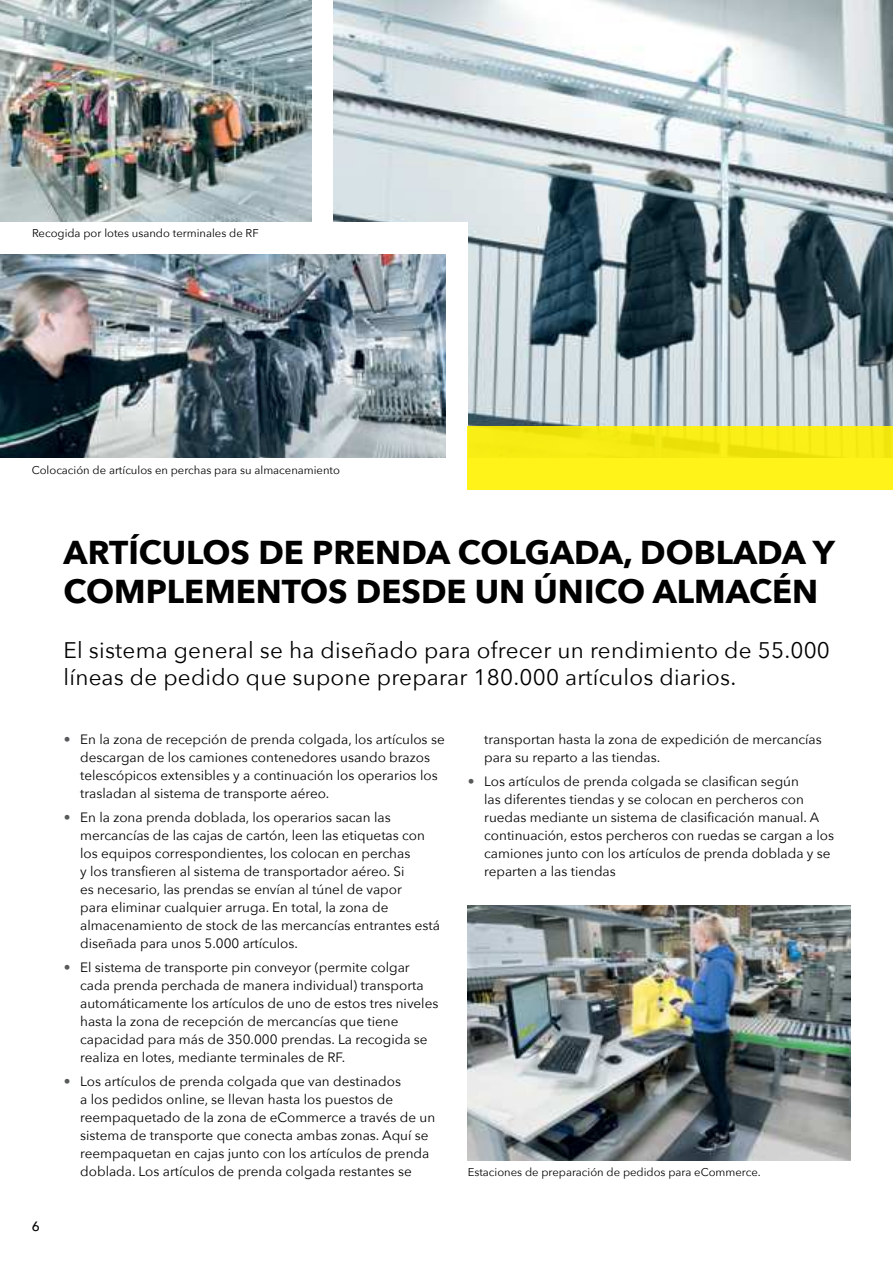
<style>
.page{position:relative;width:893px;height:1263px;background:#fff}
.page>*{position:absolute;margin:0;border:0;box-sizing:border-box;transform-origin:0 0}
.t1{font:700 33px/39px "Avenir Next";color:#000}
.t2{font:22.5px/27px "Avenir Next";letter-spacing:.01em;color:#000}
.t3{font:13.5px/18px "Avenir Next";color:#000}
.t4{font:500 13.5px "Avenir Next";color:#000}
.t5{font:11.25px "Avenir Next";color:#000}
.s1{color:#58595b}
</style>
<div class="page">
<img style="left:333px;top:0;width:560px;height:426px">
<img style="left:0;top:253px;width:446px;height:205px">
<img style="left:0;top:0;width:312px;height:222px">
<img style="left:468px;top:906px;width:382px;height:254px">
<div style="left:0;top:222px;width:468px;height:31px;background:#fff"></div>
<div style="left:446px;top:231px;width:22px;height:234px;background:#fff"></div>
<div style="left:468px;top:426px;width:425px;height:63px;background:linear-gradient(to bottom,#f3e910,#fff51c)"></div>
<p class="t5" style="left:32px;top:227px;width:228px">Recogida por lotes usando terminales de RF</p>
<p class="t5" style="left:32px;top:463px;width:310px">Colocación de artículos en perchas para su almacenamiento</p>
<h1 class="t1" style="left:64px;top:533px;width:773px">ARTÍCULOS DE PRENDA COLGADA, DOBLADA Y<br>COMPLEMENTOS DESDE UN ÚNICO ALMACÉN</h1>
<h2 class="t2" style="left:64px;top:636px;width:768px">El sistema general se ha diseñado para ofrecer un rendimiento de 55.000 líneas de pedido que supone preparar 180.000 artículos diarios.</h2>
<p class="t4" style="left:32px;top:1218px;width:10px">6</p>
<p class="t3" style="left:80px;top:730px;width:366px;text-indent:-16px"><span class="s1">•</span> En la zona de recepción de prenda colgada, los artículos se descargan de los camiones contenedores usando brazos telescópicos extensibles y a continuación los operarios los trasladan al sistema de transporte aéreo.</p>
<p class="t3" style="left:80px;top:808px;width:361px;text-indent:-16px"><span class="s1">•</span> En la zona prenda doblada, los operarios sacan las mercancías de las cajas de cartón, leen las etiquetas con los equipos correspondientes, los colocan en perchas<br>y los transieren al sistema de transportador aéreo. Si<br>es necesario, las prendas se envían al túnel de vapor<br>para eliminar cualquier arruga. En total, la zona de almacenamiento de stock de las mercancías entrantes está diseñada para unos 5.000 artículos.</p>
<p class="t3" style="left:80px;top:958px;width:360px;text-indent:-16px"><span class="s1">•</span> El sistema de transporte pin conveyor (permite colgar cada prenda perchada de manera individual) transporta automáticamente los artículos de uno de estos tres niveles hasta la zona de recepción de mercancías que tiene capacidad para más de 350.000 prendas. La recogida se realiza en lotes, mediante terminales de RF.</p>
<p class="t3" style="left:80px;top:1072px;width:357px;text-indent:-16px"><span class="s1">•</span> Los artículos de prenda colgada que van destinados<br>a los pedidos online, se llevan hasta los puestos de reempaquetado de la zona de eCommerce a través de un sistema de transporte que conecta ambas zonas. Aquí se reempaquetan en cajas junto con los artículos de prenda doblada. Los artículos de prenda colgada restantes se</p>
<p class="t3" style="left:484px;top:730px;width:339px">transportan hasta la zona de expedición de mercancías para su reparto a las tiendas.</p>
<p class="t3" style="left:484px;top:771px;width:351px;text-indent:-16px"><span class="s1">•</span> Los artículos de prenda colgada se clasiican según<br>las diferentes tiendas y se colocan en percheros con ruedas mediante un sistema de clasiicación manual. A continuación, estos percheros con ruedas se cargan a los camiones junto con los artículos de prenda doblada y se reparten a las tiendas</p>
<p class="t5" style="left:468px;top:1165px;width:295px">Estaciones de preparación de pedidos para eCommerce.</p>
</div>
